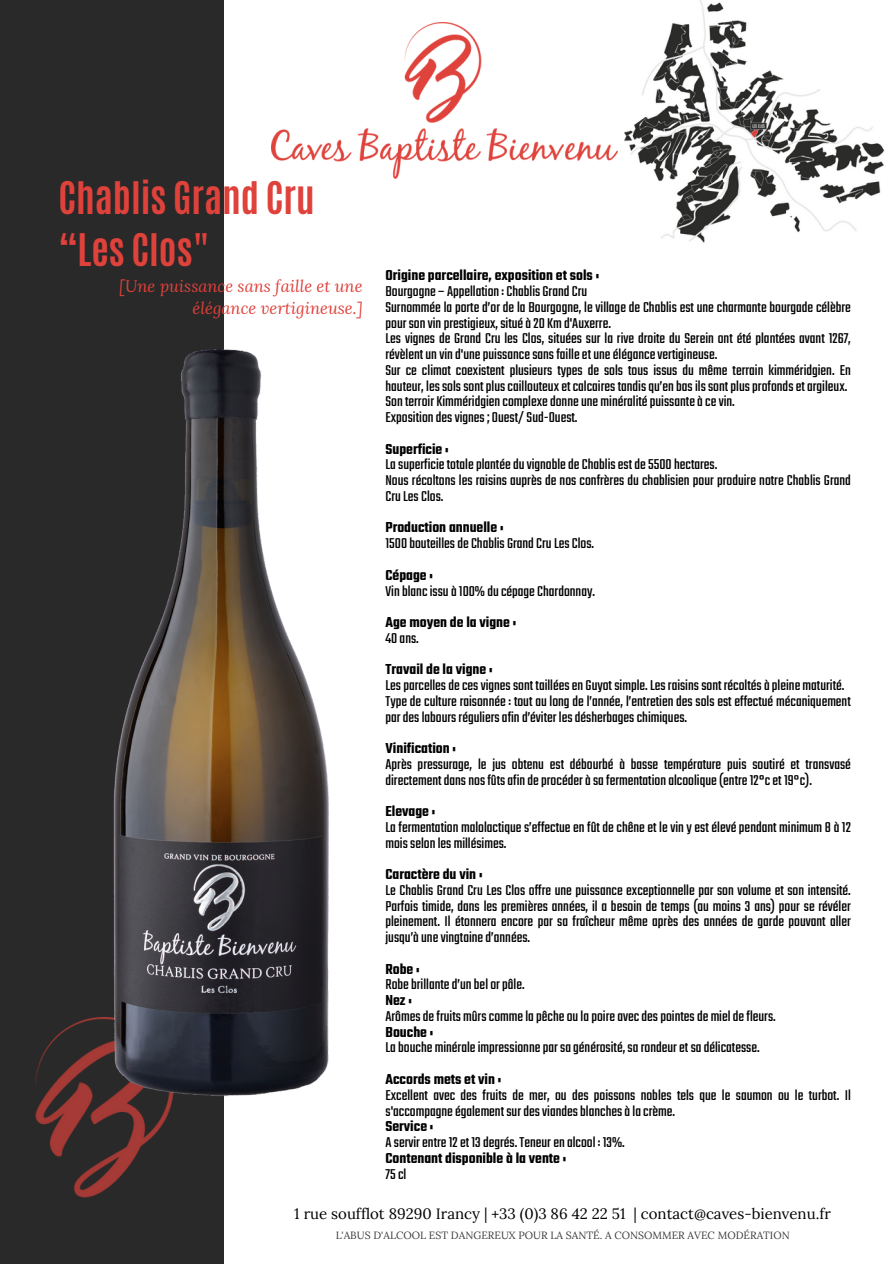
<style>
.page{position:relative;width:894px;height:1264px;background:#fff}
.page>*{position:absolute;margin:0;border:0;box-sizing:border-box;transform-origin:0 0}
.t1{font:700 37.5px/51.8px "Antonio";color:#df413b}
.t2{font:italic 16.5px/22.5px "Lora";color:#df413b;text-align:right}
.t3{font:15.75px/15.8px "Teko";color:#000}
.t4{font:600 15.75px "Teko";color:#000}
.t5{font:15px "Lora";color:#000}
.t6{font:10.5px "Lora";color:#000}
.s1{font-weight:600}
</style>
<div class="page">
<div style="left:0;top:0;width:223px;height:1263px;background:#292929"></div>
<img style="left:35px;top:1017px;width:127px;height:181px">
<img style="left:96px;top:325px;width:233px;height:801px">
<img style="left:271px;top:23px;width:346px;height:155px">
<img style="left:624px;top:0;width:261px;height:243px">
<p class="t1" style="left:59px;top:172px;width:257px">Chablis Grand Cru “Les Clos"</p>
<h2 class="t2" style="left:119px;top:274px;width:245px">[Une puissance sans faille et une élégance vertigineuse.]</h2>
<h2 class="t3" style="left:385px;top:269px;width:466px"><span class="s1">Origine parcellaire, exposition et sols :<br></span>Bourgogne – Appellation:ChablisGrandCru<br>Surnommée la porte d’or de la Bourgogne, le village de Chablis est une charmante bourgade célèbre poursonvinprestigieux,situéà20Km d'Auxerre.<br>Les vignes de Grand Cru les Clos, situées sur la rive droite du Serein ont été plantées avant 1267, révèlentunvind'unepuissancesansfailleetuneélégancevertigineuse.<br>Sur ce climat coexistent plusieurs types de sols tous issus du même terrain kimméridgien. En hauteur, lessolssontpluscaillouteuxetcalcairestandisqu’enbasilssontplusprofondsetargileux.<br>SonterroirKimméridgiencomplexedonneune minéralitépuissanteàcevin.</h2>
<h2 class="t3" style="left:385px;top:402px;width:193px;line-height:31.5px">Expositiondesvignes;Ouest/Sud-Ouest.<br><span class="s1">Superficie :</span></h2>
<h2 class="t3" style="left:385px;top:458px;width:466px">LasuperficietotaleplantéeduvignobledeChablisestde5500hectares.<br>Nous récoltons les raisins auprès de nos confrères du chablisien pour produire notre Chablis Grand<br>CruLesClos.</h2>
<h2 class="t3" style="left:385px;top:521px;width:210px"><span class="s1">Production annuelle :<br></span>1500bouteillesdeChablisGrandCruLesClos.</h2>
<h2 class="t4" style="left:385px;top:564px;width:49px">Cépage :</h2>
<h2 class="t3" style="left:385px;top:576px;width:211px;line-height:31.5px">Vinblancissuà100%ducépageChardonnay.<br><span class="s1">Age moyen de la vigne :</span></h2>
<h2 class="t3" style="left:385px;top:631px;width:35px">40ans.</h2>
<h2 class="t3" style="left:385px;top:662px;width:466px"><span class="s1">Travail de la vigne :<br></span>Lesparcellesdecesvignessont tailléesenGuyotsimple.Lesraisinssont récoltésàpleine maturité.<br>Type de culture raisonnée : tout au long de l’année, l’entretien des sols est effectué mécaniquement pardeslaboursréguliersafind’éviter lesdésherbageschimiques.</h2>
<h2 class="t3" style="left:385px;top:741px;width:466px"><span class="s1">Vinification :<br></span>Après pressurage, le jus obtenu est débourbé à basse température puis soutiré et transvasé directementdansnosfûtsafindeprocéderàsafermentationalcoolique(entre12°cet 19°c).</h2>
<h2 class="t3" style="left:385px;top:804px;width:466px"><span class="s1">Elevage :<br></span>La fermentation malolactique s’effectue en fût de chêne et le vin y est élevé pendant minimum 8 à 12 moisselonles millésimes.</h2>
<h2 class="t3" style="left:385px;top:867px;width:466px"><span class="s1">Caractère du vin :<br></span>Le Chablis Grand Cru Les Clos offre une puissance exceptionnelle par son volume et son intensité.<br>Parfois timide, dans les premières années, il a besoin de temps (au moins 3 ans) pour se révéler pleinement. Il étonnera encore par sa fraîcheur même après des années de garde pouvant aller jusqu’àunevingtained’années.</h2>
<h2 class="t3" style="left:385px;top:962px;width:391px"><span class="s1">Robe :<br></span>Robebrillanted’unbelorpâle.<br><span class="s1">Nez :<br></span>Arômesdefruits mûrscommelapêcheoulapoireavecdespointesde mieldefleurs.<br><span class="s1">Bouche :<br></span>Labouche minéraleimpressionneparsagénérosité,sarondeuretsadélicatesse.</h2>
<h2 class="t3" style="left:385px;top:1072px;width:466px"><span class="s1">Accords mets et vin :<br></span>Excellent avec des fruits de mer, ou des poissons nobles tels que le saumon ou le turbot. Il s'accompagneégalementsurdesviandesblanchesàlacrème.<br><span class="s1">Service :<br></span>Aservirentre12et 13degrés.Teneurenalcool : 13%.<br><span class="s1">Contenant disponible à la vente :<br></span>75cl</h2>
<h2 class="t5" style="left:294px;top:1203px;width:538px">1 rue soufflot 89290 Irancy | +33 (0)3 86 42 22 51 | contact@caves-bienvenu.fr</h2>
<p class="t6" style="left:335px;top:1228px;width:456px">L'ABUS D'ALCOOL EST DANGEREUX POUR LA SANTÉ. A CONSOMMER AVEC MODÉRATION</p>
</div>
